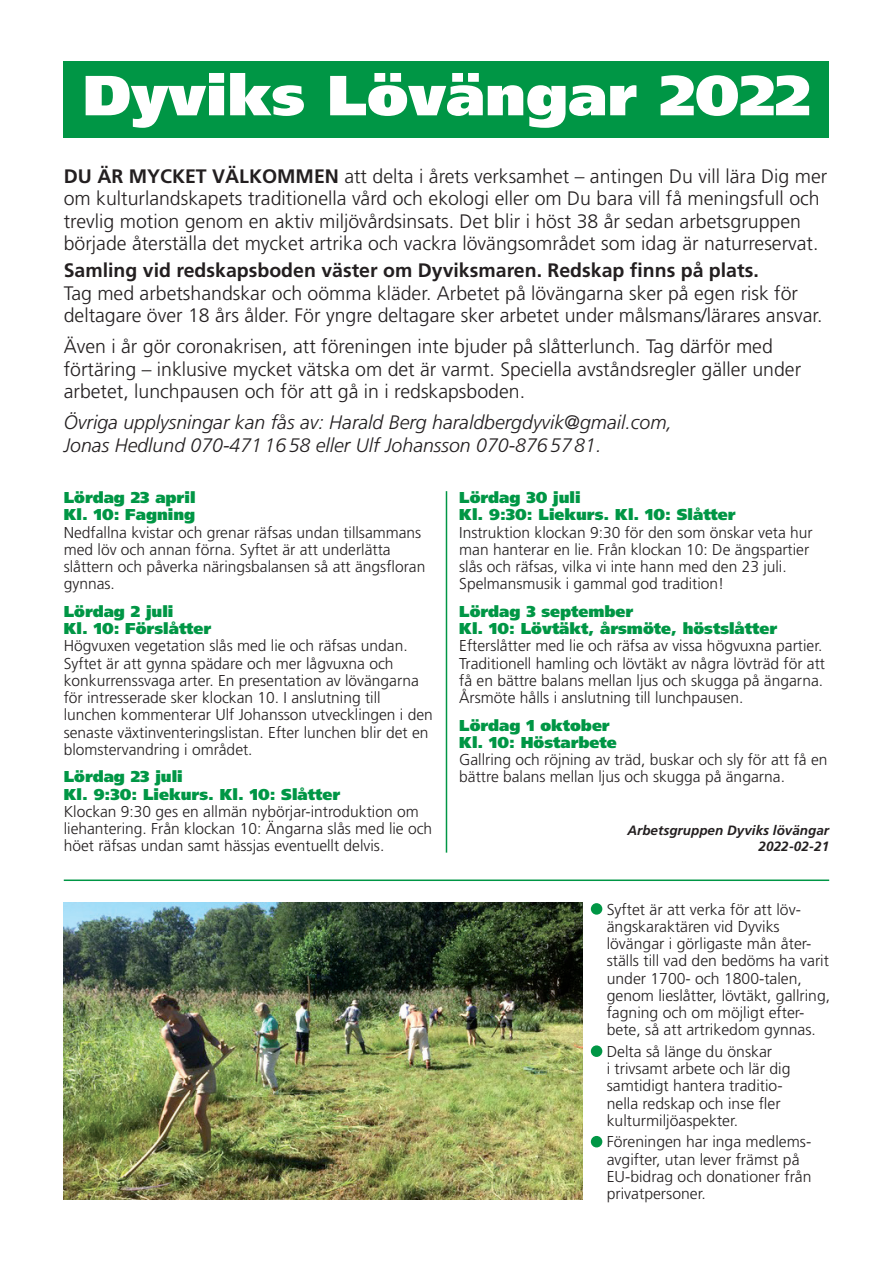
<style>
.page{position:relative;width:893px;height:1263px;background:#fff}
.page>*{position:absolute;margin:0;border:0;box-sizing:border-box;transform-origin:0 0}
.t1{font:900 56.4px "Frutiger";color:#fff;scale:1.06 1}
.t2{font:300 19.5px/22.5px "Frutiger";color:#231f20}
.t3{font:italic 300 19.5px/22.5px "Frutiger";color:#231f20}
.t4{font:700 19.5px "Frutiger";color:#231f20}
.t5{font:300 15.75px/17.2px "Frutiger";color:#231f20}
.t6{font:900 15.75px/17.2px "Frutiger";color:#009645}
.t7{font:italic 700 13.5px/16.2px "Frutiger";color:#231f20;text-align:right}
.s1{font-weight:700}
</style>
<div class="page">
<hr style="left:64px;top:879px;width:765px;height:2px;background:#009645">
<img style="left:64px;top:902px;width:519px;height:297px">
<div style="left:64px;top:62px;width:765px;height:76px;background:#009645"></div>
<hr style="left:446px;top:491px;width:1px;height:362px;background:#009645">
<div style="left:591px;top:903px;width:11px;height:12px;background:#009645;border-radius:50%"></div>
<div style="left:591px;top:1045px;width:11px;height:12px;background:#009645;border-radius:50%"></div>
<div style="left:591px;top:1136px;width:11px;height:11px;background:#009645;border-radius:50%"></div>
<h1 class="t1" style="left:83px;top:61px;width:688px">Dyviks Lövängar 2022</h1>
<p class="t2" style="left:64px;top:165px;width:765px"><span class="s1">DU ÄR MYCKET VÄLKOMMEN</span> att delta i årets verksamhet – antingen Du vill lära Dig mer om kulturlandskapets traditionella vård och ekologi eller om Du bara vill få meningsfull och trevlig motion genom en aktiv miljövårdsinsats. Det blir i höst 38 år sedan arbetsgruppen började återställa det mycket artrika och vackra lövängsområdet som idag är naturreservat.</p>
<p class="t4" style="left:64px;top:259px;width:696px">Samling vid redskapsboden väster om Dyviksmaren. Redskap finns på plats.</p>
<p class="t2" style="left:64px;top:281px;width:760px">Tag med arbetshandskar och oömma kläder. Arbetet på lövängarna sker på egen risk för deltagare över 18 års ålder. För yngre deltagare sker arbetet under målsmans/lärares ansvar.</p>
<p class="t2" style="left:64px;top:335px;width:739px">Även i år gör coronakrisen, att föreningen inte bjuder på slåtterlunch. Tag därför med förtäring – inklusive mycket vätska om det är varmt. Speciella avståndsregler gäller under arbetet, lunchpausen och för att gå in i redskapsboden.</p>
<p class="t3" style="left:64px;top:411px;width:610px">Övriga upplysningar kan fås av: Harald Berg haraldbergdyvik@gmail.com,<br>Jonas Hedlund 070-4711658 eller Ulf Johansson 070-8765781.</p>
<p class="t6" style="left:64px;top:489px;width:133px">Lördag 23 april<br>Kl. 10: Fagning</p>
<p class="t5" style="left:64px;top:524px;width:363px">Nedfallna kvistar och grenar räfsas undan tillsammans med löv och annan förna. Syftet är att underlätta slåttern och påverka näringsbalansen så att ängsfloran gynnas.</p>
<p class="t6" style="left:64px;top:602px;width:149px">Lördag 2 juli<br>Kl. 10: Förslåtter</p>
<p class="t5" style="left:64px;top:637px;width:371px">Högvuxen vegetation slås med lie och räfsas undan.<br>Syftet är att gynna spädare och mer lågvuxna och konkurrenssvaga arter. En presentation av lövängarna för intresserade sker klockan 10. I anslutning till lunchen kommenterar Ulf Johansson utvecklingen i den senaste växtinventeringslistan. Efter lunchen blir det en blomstervandring i området.</p>
<p class="t6" style="left:64px;top:768px;width:278px">Lördag 23 juli<br>Kl. 9:30: Liekurs. Kl. 10: Slåtter</p>
<p class="t5" style="left:64px;top:803px;width:370px">Klockan 9:30 ges en allmän nybörjar-introduktion om liehantering. Från klockan 10: Ängarna slås med lie och höet räfsas undan samt hässjas eventuellt delvis.</p>
<p class="t6" style="left:459px;top:489px;width:278px">Lördag 30 juli<br>Kl. 9:30: Liekurs. Kl. 10: Slåtter</p>
<p class="t5" style="left:459px;top:524px;width:355px">Instruktion klockan 9:30 för den som önskar veta hur man hanterar en lie. Från klockan 10: De ängspartier slås och räfsas, vilka vi inte hann med den 23 juli.<br>Spelmansmusik i gammal god tradition!</p>
<p class="t6" style="left:459px;top:602px;width:319px">Lördag 3 september<br>Kl. 10: Lövtäkt, årsmöte, höstslåtter</p>
<p class="t5" style="left:459px;top:637px;width:367px">Efterslåtter med lie och räfsa av vissa högvuxna partier.<br>Traditionell hamling och lövtäkt av några lövträd för att få en bättre balans mellan ljus och skugga på ängarna.<br>Årsmöte hålls i anslutning till lunchpausen.</p>
<p class="t6" style="left:459px;top:716px;width:159px">Lördag 1 oktober<br>Kl. 10: Höstarbete</p>
<p class="t5" style="left:459px;top:751px;width:370px">Gallring och röjning av träd, buskar och sly för att få en bättre balans mellan ljus och skugga på ängarna.</p>
<p class="t7" style="left:627px;top:822px;width:203px">Arbetsgruppen Dyviks lövängar<br>2022-02-21</p>
<p class="t5" style="left:607px;top:900px;width:225px">Syftet är att verka för att löv&shy;ängskaraktären vid Dyviks lövängar i görligaste mån åter&shy;ställs till vad den bedöms ha varit under 1700- och 1800-talen, genom lieslåtter, lövtäkt, gallring, fagning och om möjligt efter&shy;bete, så att artrikedom gynnas.</p>
<p class="t5" style="left:607px;top:1043px;width:185px">Delta så länge du önskar<br>i trivsamt arbete och lär dig samtidigt hantera traditio&shy;nella redskap och inse fler kulturmiljöaspekter.</p>
<p class="t5" style="left:607px;top:1133px;width:206px">Föreningen har inga medlems&shy;avgifter, utan lever främst på<br>EU-bidrag och donationer från privatpersoner.</p>
</div>
